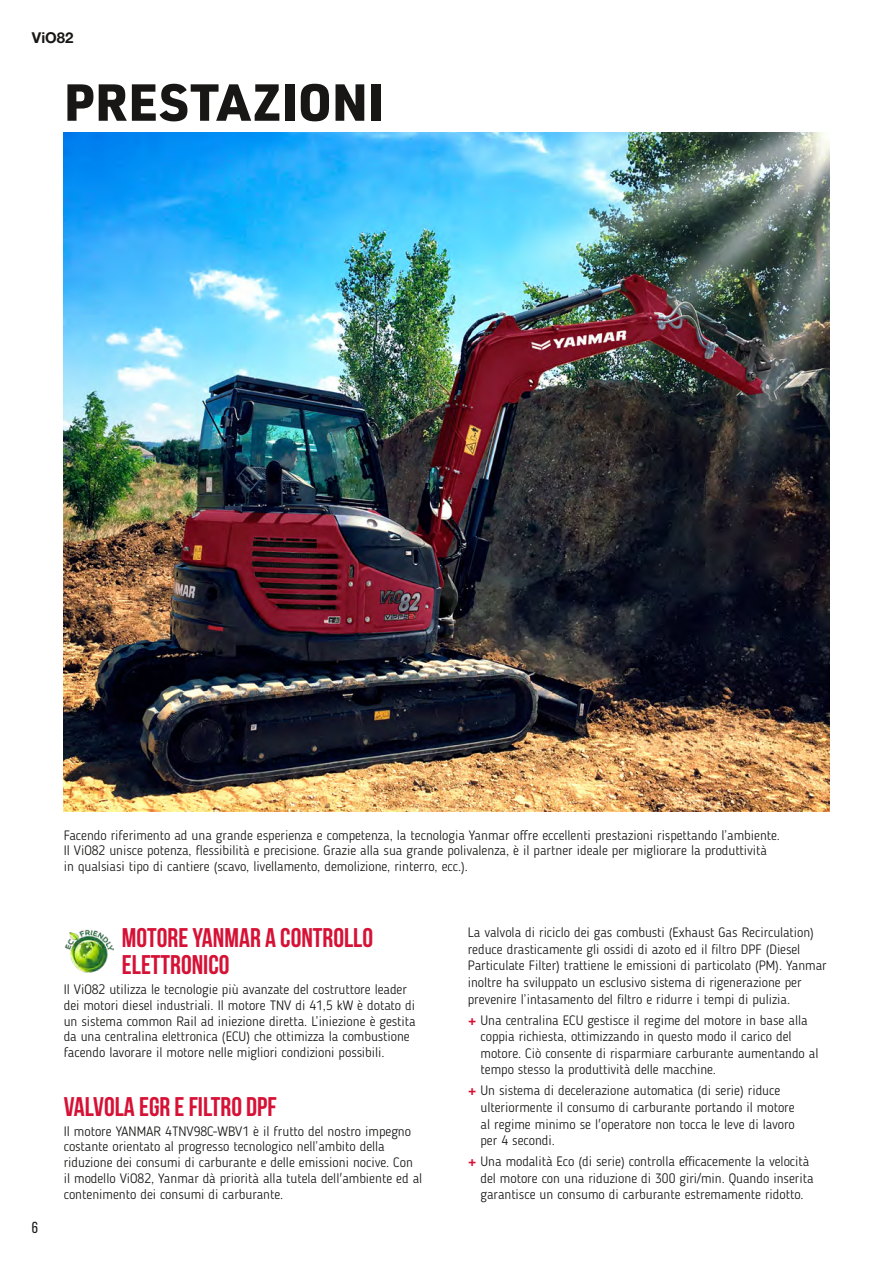
<style>
.page{position:relative;width:893px;height:1263px;background:#fff}
.page>*{position:absolute;margin:0;border:0;box-sizing:border-box;transform-origin:0 0}
.t1{font:900 51px "URWDIN";letter-spacing:.005em;color:#181716}
.t2{font:700 27px/27px "Bebas Neue";color:#d61136}
.t3{font:15.9px "Bebas Neue";color:#181716}
.t4{font:700 15px "Helvetica Neue LT Std";color:#181716}
.t5{font:300 13.5px/16.6px "Blogger Sans";color:#181716}
.s1{font-family:"Helvetica LT Pro";font-weight:900;color:#d61136}
</style>
<div class="page">
<img style="left:64px;top:132px;width:765px;height:680px">
<img style="left:64px;top:929px;width:49px;height:44px">
<p class="t4" style="left:32px;top:28px;width:43px">ViO82</p>
<h1 class="t1" style="left:64px;top:67px;width:322px">PRESTAZIONI</h1>
<p class="t5" style="left:64px;top:827px;width:718px;line-height:15.8px">Facendo riferimento ad una grande esperienza e competenza, la tecnologia Yanmar offre eccellenti prestazioni rispettando l’ambiente.<br>Il ViO82 unisce potenza, flessibilità e precisione. Grazie alla sua grande polivalenza, è il partner ideale per migliorare la produttività in qualsiasi tipo di cantiere (scavo, livellamento, demolizione, rinterro, ecc.).</p>
<p class="t3" style="left:32px;top:1219px;width:8px">6</p>
<h2 class="t2" style="left:122px;top:924px;width:253px">MOTORE YANMAR A CONTROLLO<br>ELETTRONICO</h2>
<p class="t5" style="left:64px;top:981px;width:353px;line-height:15.8px">Il ViO82 utilizza le tecnologie più avanzate del costruttore leader dei motori diesel industriali. Il motore TNV di 41,5 kW è dotato di un sistema common Rail ad iniezione diretta. L’iniezione è gestita da una centralina elettronica (ECU) che ottimizza la combustione facendo lavorare il motore nelle migliori condizioni possibili.</p>
<h2 class="t2" style="left:64px;top:1092px;width:215px">VALVOLA EGR E FILTRO DPF</h2>
<p class="t5" style="left:64px;top:1123px;width:360px;line-height:15.8px">Il motore YANMAR 4TNV98C-WBV1 è il frutto del nostro impegno costante orientato al progresso tecnologico nell’ambito della riduzione dei consumi di carburante e delle emissioni nocive. Con il modello ViO82, Yanmar dà priorità alla tutela dell'ambiente ed al contenimento dei consumi di carburante.</p>
<p class="t5" style="left:468px;top:924px;width:361px">La valvola di riciclo dei gas combusti (Exhaust Gas Recirculation) reduce drasticamente gli ossidi di azoto ed il filtro DPF (Diesel Particulate Filter) trattiene le emissioni di particolato (PM). Yanmar inoltre ha sviluppato un esclusivo sistema di rigenerazione per prevenire l’intasamento del filtro e ridurre i tempi di pulizia.</p>
<p class="t5" style="left:480px;top:1011px;width:340px;text-indent:-13px"><span class="s1">+</span> Una centralina ECU gestisce il regime del motore in base alla coppia richiesta, ottimizzando in questo modo il carico del motore. Ciò consente di risparmiare carburante aumentando al tempo stesso la produttività delle macchine.</p>
<p class="t5" style="left:480px;top:1082px;width:316px;text-indent:-13px"><span class="s1">+</span> Un sistema di decelerazione automatica (di serie) riduce ulteriormente il consumo di carburante portando il motore al regime minimo se l'operatore non tocca le leve di lavoro per 4 secondi.</p>
<p class="t5" style="left:480px;top:1153px;width:334px;text-indent:-13px"><span class="s1">+</span> Una modalità Eco (di serie) controlla efficacemente la velocità del motore con una riduzione di 300 giri/min. Quando inserita garantisce un consumo di carburante estremamente ridotto.</p>
</div>
